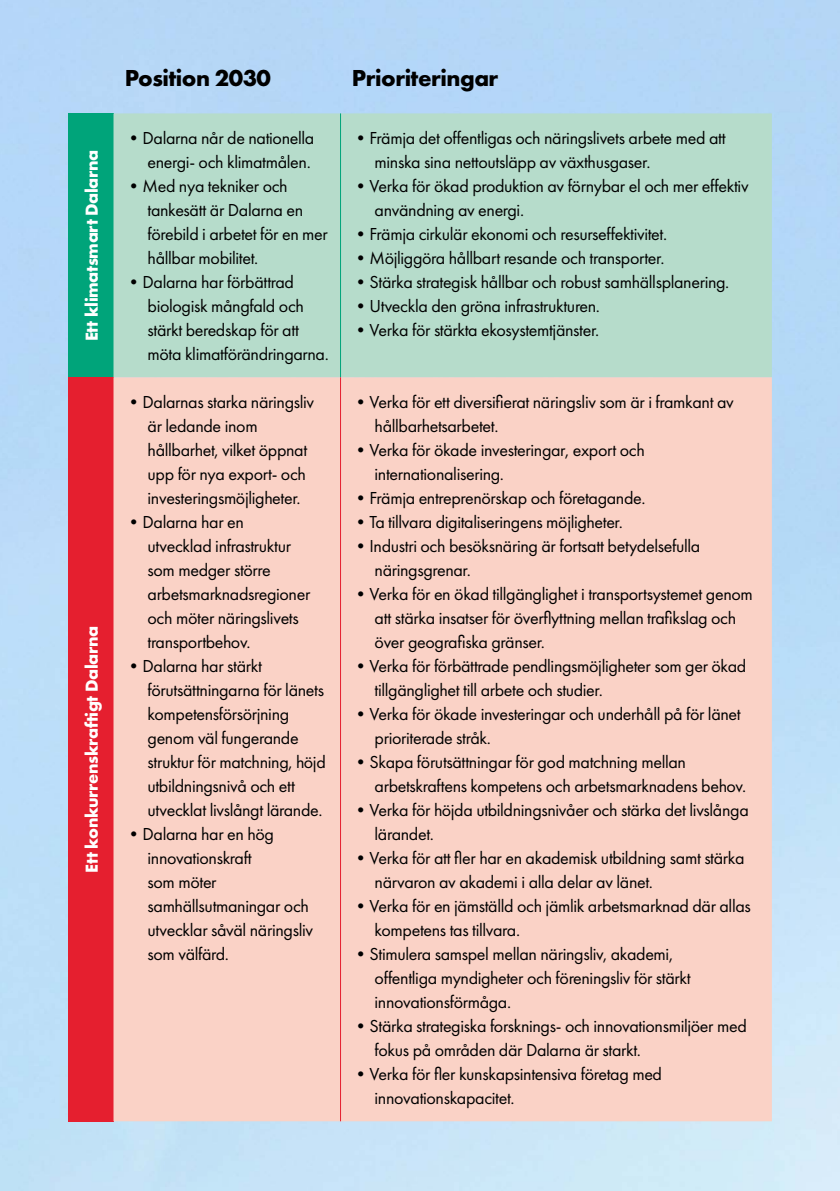
<style>
.page{position:relative;width:840px;height:1191px;background:#fff}
.page>*{position:absolute;margin:0;border:0;box-sizing:border-box;transform-origin:0 0}
.Tabell_rubrik{font:700 24px "Futura PT";letter-spacing:-.02em;color:#000}
.Tabell{font:18px/24px "Futura PT";letter-spacing:-.02em;color:#000}
.t1{font:700 18px "Futura PT";letter-spacing:-.02em;color:#fff}
</style>
<div class="page">
<img style="left:0;top:0;width:839px;height:1191px">
<div style="left:68px;top:113px;width:45px;height:264px;background:#00a47a"></div>
<div style="left:113px;top:113px;width:658px;height:264px;background:#b6dccb"></div>
<div style="left:68px;top:377px;width:45px;height:744px;background:#e51f2f"></div>
<div style="left:113px;top:377px;width:658px;height:744px;background:#fad2c6"></div>
<hr style="left:340px;top:113px;width:1px;height:264px;background:#00a47a">
<hr style="left:340px;top:377px;width:1px;height:744px;background:#e51f2f">
<p class="t1" style="left:80px;top:341px;width:193px;rotate:-90deg">Ett klimatsmart Dalarna</p>
<p class="t1" style="left:80px;top:873px;width:248px;rotate:-90deg">Ett konkurrenskraftigt Dalarna</p>
<p class="Tabell_rubrik" style="left:125px;top:63px;width:148px">Position 2030</p>
<p class="Tabell_rubrik" style="left:352px;top:63px;width:148px">Prioriteringar</p>
<p class="Tabell" style="left:125px;top:126px;width:191px;text-align:right">•Dalarna når de nationella energi- och klimatmålen.</p>
<p class="Tabell" style="left:147px;top:174px;width:182px;text-indent:-23px">•Med nya tekniker och tankesätt är Dalarna en förebild i arbetet för en mer hållbar mobilitet.</p>
<p class="Tabell" style="left:147px;top:270px;width:183px;text-indent:-23px">•Dalarna har förbättrad biologisk mångfald och stärkt beredskap för att möta klimatförändringarna.</p>
<p class="Tabell" style="left:147px;top:390px;width:168px;text-indent:-23px">•Dalarnas starka näringsliv är ledande inom hållbarhet, vilket öppnat upp för nya export- och investeringsmöjligheter.</p>
<p class="Tabell" style="left:147px;top:510px;width:164px;text-indent:-23px">•Dalarna har en utvecklad infrastruktur som medger större arbetsmarknadsregioner och möter näringslivets transportbehov.</p>
<p class="Tabell" style="left:147px;top:654px;width:180px;text-indent:-23px">•Dalarna har stärkt förutsättningarna för länets kompetensförsörjning genom väl fungerande struktur för matchning, höjd utbildningsnivå och ett utvecklat livslångt lärande.</p>
<p class="Tabell" style="left:147px;top:822px;width:167px;text-indent:-23px">•Dalarna har en hög innovationskraft<br>som möter samhällsutmaningar och utvecklar såväl näringsliv som välfärd.</p>
<p class="Tabell" style="left:374px;top:126px;width:352px;text-indent:-23px">•Främja det offentligas och näringslivets arbete med att minska sina nettoutsläpp av växthusgaser.</p>
<p class="Tabell" style="left:374px;top:174px;width:375px;text-indent:-23px">•Verka för ökad produktion av förnybar el och mer effektiv användning av energi.</p>
<p class="Tabell" style="left:352px;top:222px;width:316px">•Främja cirkulär ekonomi och resurseffektivitet.</p>
<p class="Tabell" style="left:352px;top:246px;width:314px">•Möjliggöra hållbart resande och transporter.</p>
<p class="Tabell" style="left:352px;top:270px;width:379px">•Stärka strategisk hållbar och robust samhällsplanering.</p>
<p class="Tabell" style="left:352px;top:294px;width:249px">•Utveckla den gröna infrastrukturen.</p>
<p class="Tabell" style="left:352px;top:318px;width:249px">•Verka för stärkta ekosystemtjänster.</p>
<p class="Tabell" style="left:374px;top:390px;width:360px;text-indent:-23px">•Verka för ett diversifierat näringsliv som är i framkant av hållbarhetsarbetet.</p>
<p class="Tabell" style="left:374px;top:438px;width:271px;text-indent:-23px">•Verka för ökade investeringar, export och internationalisering.</p>
<p class="Tabell" style="left:352px;top:486px;width:295px">•Främja entreprenörskap och företagande.</p>
<p class="Tabell" style="left:352px;top:510px;width:272px">•Ta tillvara digitaliseringens möjligheter.</p>
<p class="Tabell" style="left:374px;top:534px;width:327px;text-indent:-23px">•Industri och besöksnäring är fortsatt betydelsefulla näringsgrenar.</p>
<p class="Tabell" style="left:374px;top:582px;width:379px;text-indent:-23px">•Verka för en ökad tillgänglighet i transportsystemet genom att stärka insatser för överflyttning mellan trafikslag och över geografiska gränser.</p>
<p class="Tabell" style="left:374px;top:654px;width:373px;text-indent:-23px">•Verka för förbättrade pendlingsmöjligheter som ger ökad tillgänglighet till arbete och studier.</p>
<p class="Tabell" style="left:374px;top:702px;width:367px;text-indent:-23px">•Verka för ökade investeringar och underhåll på för länet prioriterade stråk.</p>
<p class="Tabell" style="left:374px;top:750px;width:373px;text-indent:-23px">•Skapa förutsättningar för god matchning mellan arbetskraftens kompetens och arbetsmarknadens behov.</p>
<p class="Tabell" style="left:374px;top:798px;width:375px;text-indent:-23px">•Verka för höjda utbildningsnivåer och stärka det livslånga lärandet.</p>
<p class="Tabell" style="left:374px;top:846px;width:371px;text-indent:-23px">•Verka för att fler har en akademisk utbildning samt stärka närvaron av akademi i alla delar av länet.</p>
<p class="Tabell" style="left:374px;top:894px;width:377px;text-indent:-23px">•Verka för en jämställd och jämlik arbetsmarknad där allas kompetens tas tillvara.</p>
<p class="Tabell" style="left:374px;top:942px;width:317px;text-indent:-23px">•Stimulera samspel mellan näringsliv, akademi, offentliga myndigheter och föreningsliv för stärkt innovationsförmåga.</p>
<p class="Tabell" style="left:374px;top:1013px;width:373px;text-indent:-23px">•Stärka strategiska forsknings- och innovationsmiljöer med fokus på områden där Dalarna är starkt.</p>
<p class="Tabell" style="left:374px;top:1061px;width:289px;text-indent:-23px">•Verka för fler kunskapsintensiva företag med innovationskapacitet.</p>
</div>
